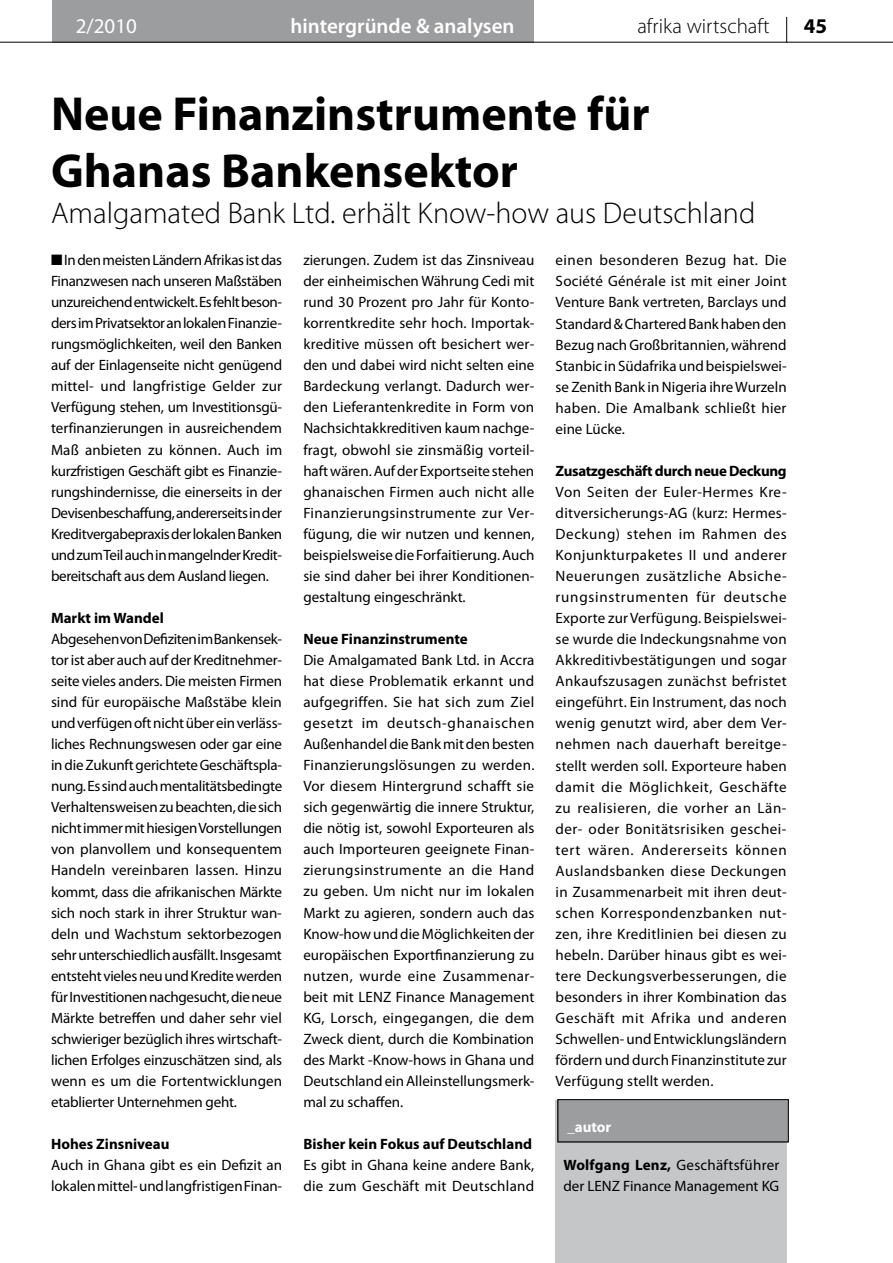
<style>
.page{position:relative;width:893px;height:1263px;background:#fff}
.page>*{position:absolute;margin:0;border:0;box-sizing:border-box;transform-origin:0 0}
.t1{font:700 48px/57.6px "Myriad Pro";color:#000}
.t2{font:300 30px "Myriad Pro";color:#000}
.t3{font:600 21px "Myriad Pro";color:#fff}
.t4{font:300 21px "Myriad Pro";color:#000}
.t5{font:21px "Myriad Pro";color:#fff}
.t6{font:700 21px "Myriad Pro";color:#000}
.t7{font:15px/21px "Myriad Pro";color:#000;text-align:justify}
.t8{font:15px/21px "Myriad Pro";letter-spacing:.02em;color:#000}
.t9{font:700 15px "Myriad Pro";color:#fff}
.s1{font-weight:700}
</style>
<div class="page">
<div style="left:52px;top:0;width:482px;height:43px;background:#9c9d9f"></div>
<svg style="left:786px;top:17px;width:1px;height:25px"></svg>
<hr style="left:0;top:42px;width:893px;height:1px;background:#000">
<div style="left:555px;top:1101px;width:231px;height:162px;background:#c5c6c8"></div>
<div style="left:558px;top:1100px;width:230px;height:42px;background:#9c9d9f"></div>
<div style="left:558px;top:1099px;width:231px;height:43px;border:1px solid #000"></div>
<p class="t5" style="left:76px;top:14px;width:63px">2/2010</p>
<p class="t4" style="left:637px;top:14px;width:134px">afrika wirtschaft</p>
<p class="t6" style="left:804px;top:14px;width:25px">45</p>
<p class="t3" style="left:291px;top:14px;width:225px">hintergründe &amp; analysen</p>
<p class="t1" style="left:51px;top:85px;width:600px">Neue Finanzinstrumente für<br>Ghanas Bankensektor</p>
<p class="t2" style="left:51px;top:196px;width:706px">Amalgamated Bank Ltd. erhält Know-how aus Deutschland</p>
<p class="t7" style="left:303px;top:250px;width:233px">zierungen. Zudem ist das Zinsniveau der einheimischen Währung Cedi mit rund 30 Prozent pro Jahr für Konto&shy;korrentkredite sehr hoch. Importak&shy;kreditive müssen oft besichert wer&shy;den und dabei wird nicht selten eine Bardeckung verlangt. Dadurch wer&shy;den Lieferantenkredite in Form von Nachsichtakkreditiven kaum nachge&shy;fragt, obwohl sie zinsmäßig vorteil&shy;haft wären. Auf der Exportseite stehen ghanaischen Firmen auch nicht alle Finanzierungsinstrumente zur Ver&shy;fügung, die wir nutzen und kennen, beispielsweise die Forfaitierung. Auch sie sind daher bei ihrer Konditionen&shy;gestaltung eingeschränkt.</p>
<p class="t7" style="left:303px;top:629px;width:233px;text-align:left"><span class="s1">Neue Finanzinstrumente<br></span>Die Amalgamated Bank Ltd. in Accra hat diese Problematik erkannt und aufgegriffen. Sie hat sich zum Ziel gesetzt im deutsch-ghanaischen Außenhandel die Bank mit den besten Finanzierungslösungen zu werden.<br>Vor diesem Hintergrund schafft sie sich gegenwärtig die innere Struktur, die nötig ist, sowohl Exporteuren als auch Importeuren geeignete Finan&shy;zierungsinstrumente an die Hand zu geben. Um nicht nur im lokalen Markt zu agieren, sondern auch das Know-how und die Möglichkeiten der europäischen Exportfinanzierung zu nutzen, wurde eine Zusammenar&shy;beit mit LENZ Finance Management KG, Lorsch, eingegangen, die dem Zweck dient, durch die Kombination des Markt -Know-hows in Ghana und Deutschland ein Alleinstellungsmerk&shy;mal zu schaffen.</p>
<p class="t8" style="left:303px;top:1134px;width:233px"><span class="s1">Bisher kein Fokus auf Deutschland<br></span>Es gibt in Ghana keine andere Bank, die zum Geschäft mit Deutschland</p>
<p class="t7" style="left:51px;top:250px;width:233px">■ In den meisten Ländern Afrikas ist das Finanzwesen nach unseren Maßstäben unzureichend entwickelt. Es fehlt beson&shy;ders im Privatsektor an lokalen Finanzie&shy;rungsmöglichkeiten, weil den Banken auf der Einlagenseite nicht genügend mittel- und langfristige Gelder zur Verfügung stehen, um Investitionsgü&shy;terfinanzierungen in ausreichendem Maß anbieten zu können. Auch im kurzfristigen Geschäft gibt es Finanzie&shy;rungshindernisse, die einerseits in der Devisenbeschaffung, andererseits in der Kreditvergabepraxis der lokalen Banken und zum Teil auch in mangelnder Kredit&shy;bereitschaft aus dem Ausland liegen.</p>
<p class="t7" style="left:51px;top:608px;width:233px;text-align:left"><span class="s1">Markt im Wandel<br></span>Abgesehen von Defiziten im Bankensek&shy;tor ist aber auch auf der Kreditnehmer&shy;seite vieles anders. Die meisten Firmen sind für europäische Maßstäbe klein und verfügen oft nicht über ein verläss&shy;liches Rechnungswesen oder gar eine in die Zukunft gerichtete Geschäftspla&shy;nung. Es sind auch mentalitätsbedingte Verhaltensweisen zu beachten, die sich nicht immer mit hiesigen Vorstellungen von planvollem und konsequentem Handeln vereinbaren lassen. Hinzu kommt, dass die afrikanischen Märkte sich noch stark in ihrer Struktur wan&shy;deln und Wachstum sektorbezogen sehr unterschiedlich ausfällt. Insgesamt entsteht vieles neu und Kredite werden für Investitionen nachgesucht, die neue Märkte betreffen und daher sehr viel schwieriger bezüglich ihres wirtschaft&shy;lichen Erfolges einzuschätzen sind, als wenn es um die Fortentwicklungen etablierter Unternehmen geht.</p>
<p class="t7" style="left:51px;top:1134px;width:233px;text-align:left"><span class="s1">Hohes Zinsniveau<br></span>Auch in Ghana gibt es ein Defizit an lokalen mittel- und langfristigen Finan-</p>
<p class="t7" style="left:556px;top:250px;width:233px">einen besonderen Bezug hat. Die Société Générale ist mit einer Joint Venture Bank vertreten, Barclays und Standard &amp; Chartered Bank haben den Bezug nach Großbritannien, während Stanbic in Südafrika und beispielswei&shy;se Zenith Bank in Nigeria ihre Wurzeln haben. Die Amalbank schließt hier eine Lücke.</p>
<p class="t7" style="left:556px;top:461px;width:233px"><span class="s1">Zusatzgeschäft durch neue Deckung </span>Von Seiten der Euler-Hermes Kre&shy;ditversicherungs-AG (kurz: Hermes-Deckung) stehen im Rahmen des Konjunkturpaketes II und anderer Neuerungen zusätzliche Absiche&shy;rungsinstrumenten für deutsche Exporte zur Verfügung. Beispielswei&shy;se wurde die Indeckungsnahme von Akkreditivbestätigungen und sogar Ankaufszusagen zunächst befristet eingeführt. Ein Instrument, das noch wenig genutzt wird, aber dem Ver&shy;nehmen nach dauerhaft bereitge&shy;stellt werden soll. Exporteure haben damit die Möglichkeit, Geschäfte zu realisieren, die vorher an Län&shy;der- oder Bonitätsrisiken geschei&shy;tert wären. Andererseits können Auslandsbanken diese Deckungen in Zusammenarbeit mit ihren deut&shy;schen Korrespondenzbanken nut&shy;zen, ihre Kreditlinien bei diesen zu hebeln. Darüber hinaus gibt es wei&shy;tere Deckungsverbesserungen, die besonders in ihrer Kombination das Geschäft mit Afrika und anderen Schwellen- und Entwicklungsländern fördern und durch Finanzinstitute zur Verfügung stellt werden.</p>
<p class="t9" style="left:575px;top:1119px;width:54px">kontakt</p>
<p class="t7" style="left:563px;top:1154px;width:217px"><span class="s1">Wolfgang Lenz,</span> Geschäftsführer der LENZ Finance Management KG</p>
<p class="t9" style="left:567px;top:1119px;width:45px">_autor</p>
</div>
